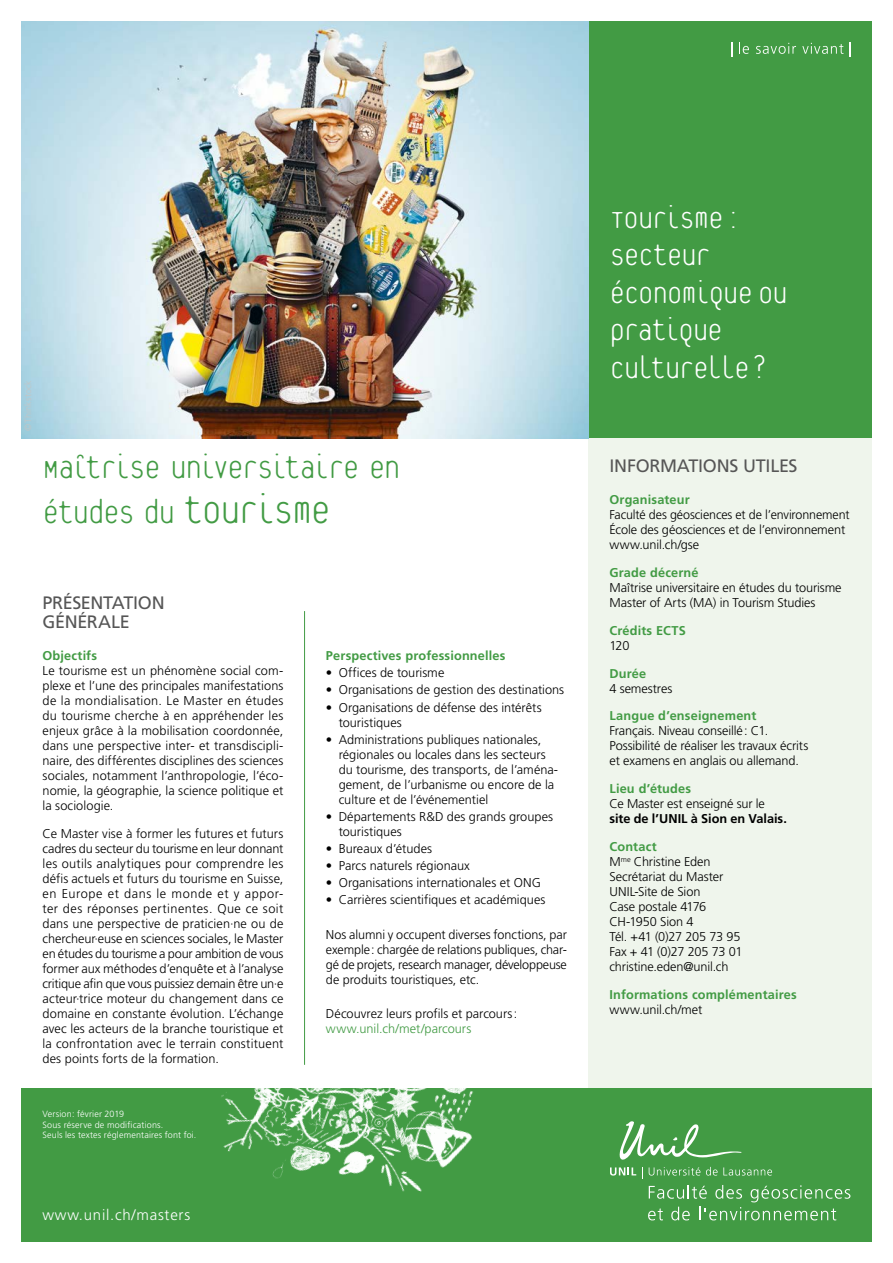
<style>
.page{position:relative;width:893px;height:1263px;background:#fff}
.page>*{position:absolute;margin:0;border:0;box-sizing:border-box;transform-origin:0 0}
.t1{font:100 36.75px/45px "Platelet";letter-spacing:-.055em;color:#429b44}
.Slogan{font:100 34.5px/37.5px "Platelet";letter-spacing:-.05em;color:#fff}
.Sous-titre_1_orange{font:18px/19.5px "Frutiger LT Std";letter-spacing:-.015em;color:#565656}
.t2{font:300 15px "Frutiger LT Std";letter-spacing:.05em;color:#fff}
.Texte_courant{font:300 12.75px/15px "Frutiger LT Std";color:#000}
.Texte_courant_justif{font:300 12.75px/15px "Frutiger LT Std";letter-spacing:-.01em;color:#000}
.Liste_puces{font:300 12.75px/15px "Frutiger LT Std";letter-spacing:-.005em;color:#000;text-align:justify}
.Sous-titre_2{font:700 12.75px "Frutiger LT Std";letter-spacing:.015em;color:#429b44}
.Texte_courant_justif-2{font:700 12.75px "Frutiger LT Std";letter-spacing:-.005em;color:#000}
.Liste_puces-2{font:300 12.75px "Frutiger LT Std";color:#429b44}
.Texte_courant_justif-3{font:300 12.75px "Frutiger LT Std";letter-spacing:-.03em;color:#000}
.Texte_courant_old{font:300 9px "Frutiger LT Std";letter-spacing:.015em;color:#fff}
.s1{font-size:45px}
</style>
<div class="page">
<div style="left:588px;top:438px;width:284px;height:651px;background:#eff5ec"></div>
<div style="left:588px;top:21px;width:284px;height:417px;background:#429b44"></div>
<div style="left:21px;top:1089px;width:851px;height:153px;background:#429b44"></div>
<img style="left:151px;top:936px;width:394px;height:256px">
<img style="left:21px;top:21px;width:567px;height:417px">
<svg style="left:619px;top:1121px;width:123px;height:39px"></svg>
<svg style="left:610px;top:1167px;width:26px;height:8px"></svg>
<svg style="left:649px;top:1167px;width:51px;height:8px"></svg>
<svg style="left:706px;top:1167px;width:66px;height:8px"></svg>
<svg style="left:648px;top:1185px;width:202px;height:35px"></svg>
<svg style="left:731px;top:43px;width:1px;height:14px"></svg>
<svg style="left:739px;top:43px;width:10px;height:11px"></svg>
<svg style="left:756px;top:43px;width:40px;height:11px"></svg>
<svg style="left:802px;top:43px;width:41px;height:11px"></svg>
<svg style="left:849px;top:43px;width:1px;height:14px"></svg>
<hr style="left:304px;top:611px;width:1px;height:454px;background:#429b44">
<p class="t1" style="left:43px;top:447px;width:360px">Maîtrise universitaire en études du <span class="s1">tourisme</span></p>
<p class="Sous-titre_1_orange" style="left:43px;top:593px;width:124px">PRÉSENTATION<br>GÉNÉRALE</p>
<p class="Sous-titre_2" style="left:43px;top:648px;width:56px">Objectifs</p>
<p class="Texte_courant" style="left:43px;top:664px;width:242px;text-align:justify">Le tourisme est un phénomène social com&shy;plexe et l’une des principales manifestations de la mondialisation. Le Master en études du tourisme cherche à en appréhender les enjeux grâce à la mobilisation coordonnée, dans une perspective inter- et transdiscipli&shy;naire, des différentes disciplines des sciences sociales, notamment l’anthropologie, l’éco&shy;nomie, la géographie, la science politique et la sociologie.</p>
<p class="Texte_courant" style="left:43px;top:826px;width:242px;text-align:justify">Ce Master vise à former les futures et futurs cadres du secteur du tourisme en leur donnant les outils analytiques pour comprendre les défis actuels et futurs du tourisme en Suisse, en Europe et dans le monde et y appor&shy;ter des réponses pertinentes. Que ce soit dans une perspective de praticien·ne ou de chercheur·euse en sciences sociales, le Master en études du tourisme a pour ambition de vous former aux méthodes d’enquête et à l’analyse critique afin que vous puissiez demain être un·e acteur·trice moteur du changement dans ce domaine en constante évolution. L’échange avec les acteurs de la branche touristique et la confrontation avec le terrain constituent des points forts de la formation.</p>
<p class="Texte_courant_old" style="left:43px;top:1108px;width:83px">Version: février 2019</p>
<p class="Texte_courant_old" style="left:43px;top:1119px;width:122px">Sous réserve de modifications.</p>
<p class="Texte_courant_old" style="left:43px;top:1130px;width:155px">Seuls les textes réglementaires font foi.</p>
<p class="t2" style="left:43px;top:1207px;width:149px">www.unil.ch/masters</p>
<p class="Sous-titre_2" style="left:326px;top:648px;width:181px">Perspectives professionnelles</p>
<p class="Texte_courant" style="left:326px;top:666px;width:120px">• Offices de tourisme</p>
<p class="Texte_courant" style="left:326px;top:683px;width:240px">• Organisations de gestion des destinations</p>
<p class="Texte_courant" style="left:339px;top:700px;width:204px;text-indent:-13px">• Organisations de défense des intérêts touristiques</p>
<p class="Texte_courant" style="left:339px;top:732px;width:221px;text-indent:-13px">• Administrations publiques nationales, régionales ou locales dans les secteurs du tourisme, des transports, de l’aména&shy;gement, de l’urbanisme ou encore de la culture et de l’événementiel</p>
<p class="Texte_courant" style="left:339px;top:809px;width:216px;text-indent:-13px">• Départements R&amp;D des grands groupes touristiques</p>
<p class="Texte_courant" style="left:326px;top:841px;width:108px">• Bureaux d’études</p>
<p class="Texte_courant" style="left:326px;top:858px;width:145px">• Parcs naturels régionaux</p>
<p class="Texte_courant" style="left:326px;top:875px;width:217px">• Organisations internationales et ONG</p>
<p class="Texte_courant" style="left:326px;top:893px;width:221px">• Carrières scientifiques et académiques</p>
<p class="Liste_puces" style="left:326px;top:927px;width:242px">Nos alumni y occupent diverses fonctions, par exemple: chargée de relations publiques, char&shy;gé de projets, research manager, développeuse de produits touristiques, etc.</p>
<p class="Liste_puces" style="left:326px;top:1006px;width:193px">Découvrez leurs profils et parcours:</p>
<p class="Liste_puces-2" style="left:326px;top:1021px;width:147px">www.unil.ch/met/parcours</p>
<p class="Slogan" style="left:609px;top:201px;width:180px">Tourisme: secteur économique ou pratique culturelle?</p>
<p class="Sous-titre_1_orange" style="left:609px;top:456px;width:190px">INFORMATIONS UTILES</p>
<p class="Sous-titre_2" style="left:609px;top:492px;width:82px">Organisateur</p>
<p class="Texte_courant" style="left:609px;top:508px;width:242px">Faculté des géosciences et de l’environnement</p>
<p class="Texte_courant_justif" style="left:609px;top:523px;width:237px">École des géosciences et de l’environnement</p>
<p class="Texte_courant_justif" style="left:609px;top:538px;width:91px">www.unil.ch/gse</p>
<p class="Sous-titre_2" style="left:609px;top:565px;width:90px">Grade décerné</p>
<p class="Texte_courant_justif" style="left:609px;top:580px;width:234px">Maîtrise universitaire en études du tourisme</p>
<p class="Texte_courant_justif" style="left:609px;top:595px;width:208px">Master of Arts (MA) in Tourism Studies</p>
<p class="Sous-titre_2" style="left:609px;top:623px;width:78px">Crédits ECTS</p>
<p class="Texte_courant_justif" style="left:609px;top:638px;width:21px">120</p>
<p class="Sous-titre_2" style="left:609px;top:666px;width:38px">Durée</p>
<p class="Texte_courant_justif" style="left:609px;top:681px;width:64px">4 semestres</p>
<p class="Sous-titre_2" style="left:609px;top:708px;width:148px">Langue d’enseignement</p>
<p class="Texte_courant_justif" style="left:609px;top:724px;width:200px">Français. Niveau conseillé: C1.<br>Possibilité de réaliser les travaux écrits et examens en anglais ou allemand.</p>
<p class="Sous-titre_2" style="left:609px;top:781px;width:83px">Lieu d’études</p>
<p class="Texte_courant_justif" style="left:609px;top:796px;width:157px">Ce Master est enseigné sur le</p>
<p class="Texte_courant_justif-2" style="left:609px;top:811px;width:179px">site de l’UNIL à Sion en Valais.</p>
<p class="Sous-titre_2" style="left:609px;top:839px;width:49px">Contact</p>
<p class="Texte_courant_justif" style="left:609px;top:854px;width:103px">M<sup>me</sup> Christine Eden</p>
<p class="Texte_courant_justif" style="left:609px;top:869px;width:115px">Secrétariat du Master</p>
<p class="Texte_courant_justif" style="left:609px;top:884px;width:93px">UNIL-Site de Sion</p>
<p class="Texte_courant_justif" style="left:609px;top:899px;width:98px">Case postale 4176</p>
<p class="Texte_courant_justif" style="left:609px;top:914px;width:86px">CH-1950 Sion 4</p>
<p class="Texte_courant_justif" style="left:609px;top:929px;width:133px">Tél. +41 (0)27 205 73 95</p>
<p class="Texte_courant_justif-3" style="left:609px;top:944px;width:134px">Fax + 41 (0)27 205 73 01</p>
<p class="Texte_courant_justif" style="left:609px;top:959px;width:121px">christine.eden@unil.ch</p>
<p class="Sous-titre_2" style="left:609px;top:987px;width:189px">Informations complémentaires</p>
<p class="Texte_courant_justif" style="left:609px;top:1002px;width:94px">www.unil.ch/met</p>
</div>
